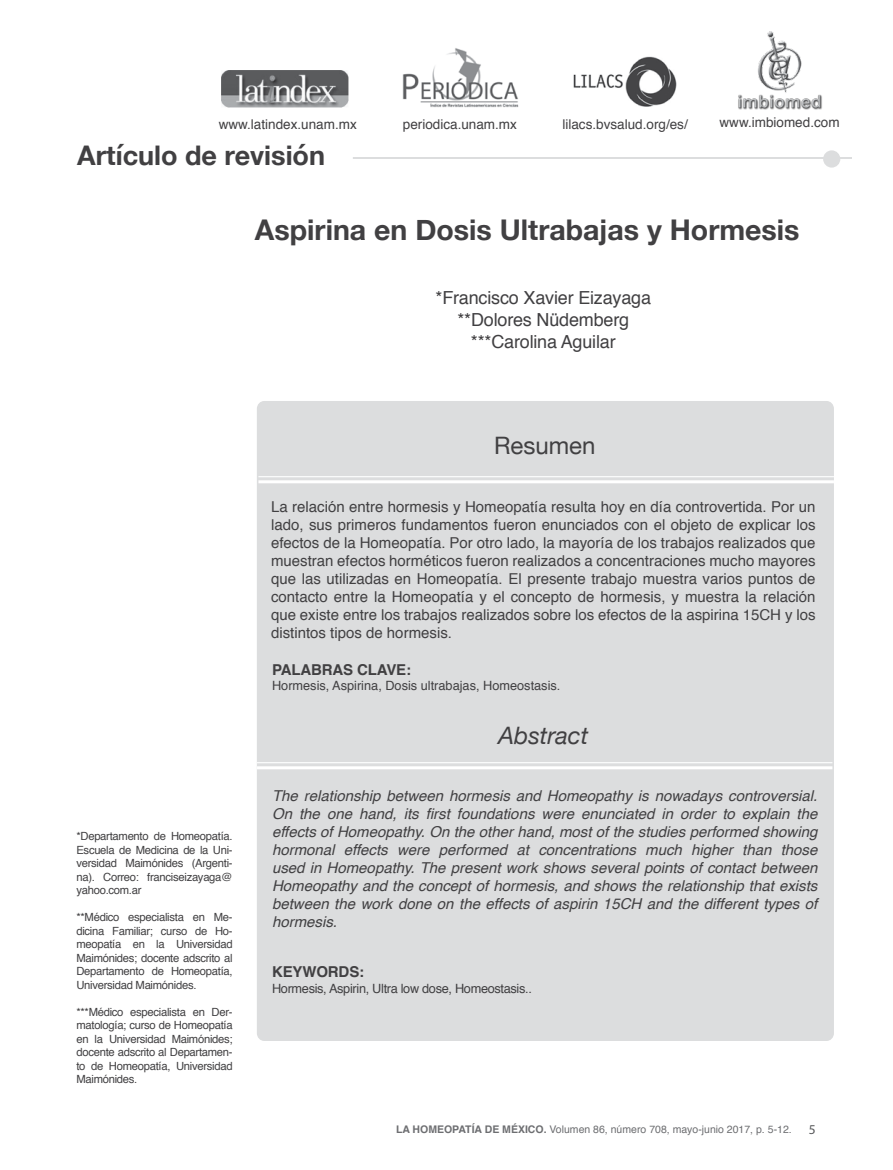
<style>
.page{position:relative;width:893px;height:1170px;background:#fff}
.page>*{position:absolute;margin:0;border:0;box-sizing:border-box;transform-origin:0 0}
.t1{font:700 28.5px "Helvetica Neue";color:#414042}
.t2{font:700 27px "Helvetica Neue";color:#414042}
.t3{font:italic 24px "Helvetica Neue";color:#414042}
.t4{font:24px "Helvetica Neue";color:#414042}
.t5{font:18px/21.6px "Helvetica";letter-spacing:-.01em;color:#414042;text-align:center}
.t6{font:15px/18px "Helvetica";color:#414042;text-align:justify}
.t7{font:italic 15px/18px "Helvetica";color:#414042;text-align:justify}
.t8{font:700 15px "Helvetica";letter-spacing:-.01em;color:#414042}
.t9{font:13.5px "Helvetica";color:#414042}
.t10{font:13.5px "Myriad Pro";color:#58595b}
.t11{font:12.75px "Helvetica";color:#414042}
.t12{font:12.75px "Helvetica";letter-spacing:-.025em;color:#414042}
.t13{font:11.25px/13.5px "Helvetica";letter-spacing:-.025em;color:#414042;text-align:justify}
.t14{font:10.5px "Helvetica";color:#6d6e71}
.s1{font-weight:700}
</style>
<div class="page">
<div style="left:257px;top:401px;width:577px;height:639px;background:#dcddde;border-radius:8px"></div>
<hr style="left:258px;top:480px;width:576px;height:3px;background:#fff">
<hr style="left:258px;top:476px;width:576px;height:1px;background:#fff">
<hr style="left:338px;top:158px;width:513px;height:1px;background:#dcddde">
<div style="left:823px;top:150px;width:17px;height:18px;background:#dcddde;border-radius:50%"></div>
<div style="left:325px;top:148px;width:28px;height:21px;background:#fff"></div>
<hr style="left:257px;top:766px;width:575px;height:3px;background:#fff">
<hr style="left:257px;top:762px;width:575px;height:1px;background:#fff">
<img style="left:221px;top:70px;width:128px;height:38px">
<img style="left:402px;top:48px;width:117px;height:60px">
<img style="left:573px;top:56px;width:104px;height:51px">
<img style="left:738px;top:31px;width:84px;height:79px">
<p class="t9" style="left:219px;top:114px;width:140px">www.latindex.unam.mx</p>
<p class="t9" style="left:403px;top:114px;width:116px">periodica.unam.mx</p>
<p class="t9" style="left:562px;top:114px;width:127px">lilacs.bvsalud.org/es/</p>
<p class="t9" style="left:719px;top:112px;width:122px">www.imbiomed.com</p>
<h2 class="t2" style="left:77px;top:135px;width:249px">Artículo de revisión</h2>
<h1 class="t1" style="left:255px;top:208px;width:546px">Aspirina en Dosis Ultrabajas y Hormesis</h1>
<p class="t5" style="left:435px;top:288px;width:217px">*Francisco Xavier Eizayaga **Dolores Nüdemberg ***Carolina Aguilar</p>
<h3 class="t4" style="left:494px;top:428px;width:103px">Resumen</h3>
<p class="t6" style="left:271px;top:498px;width:546px">La relación entre hormesis y Homeopatía resulta hoy en día controvertida. Por un lado, sus primeros fundamentos fueron enunciados con el objeto de explicar los efectos de la Homeopatía. Por otro lado, la mayoría de los trabajos realizados que muestran efectos horméticos fueron realizados a concentraciones mucho mayores que las utilizadas en Homeopatía. El presente trabajo muestra varios puntos de contacto entre la Homeopatía y el concepto de hormesis, y muestra la relación que existe entre los trabajos realizados sobre los efectos de la aspirina 15CH y los distintos tipos de hormesis.</p>
<p class="t13" style="left:76px;top:829px;width:158px">*Departamento de Homeopatía.<br>Escuela de Medicina de la Uni&shy;versidad Maimónides (Argenti&shy;na). Correo: franciseizayaga@ yahoo.com.ar</p>
<p class="t13" style="left:76px;top:910px;width:158px">**Médico especialista en Me&shy;dicina Familiar; curso de Ho&shy;meopatía en la Universidad Maimónides; docente adscrito al Departamento de Homeopatía, Universidad Maimónides.</p>
<p class="t13" style="left:76px;top:1005px;width:158px">***Médico especialista en Der&shy;matología; curso de Homeopatía en la Universidad Maimónides; docente adscrito al Departamen&shy;to de Homeopatía, Universidad Maimónides.</p>
<p class="t8" style="left:272px;top:657px;width:141px">PALABRAS CLAVE:</p>
<p class="t11" style="left:272px;top:676px;width:290px">Hormesis, Aspirina, Dosis ultrabajas, Homeostasis.</p>
<h3 class="t3" style="left:498px;top:718px;width:92px">Abstract</h3>
<p class="t7" style="left:272px;top:786px;width:547px">The relationship between hormesis and Homeopathy is nowadays controversial.<br>On the one hand, its first foundations were enunciated in order to explain the effects of Homeopathy. On the other hand, most of the studies performed showing hormonal effects were performed at concentrations much higher than those used in Homeopathy. The present work shows several points of contact between Homeopathy and the concept of hormesis, and shows the relationship that exists between the work done on the effects of aspirin 15CH and the different types of hormesis.</p>
<p class="t8" style="left:272px;top:959px;width:94px">KEYWORDS:</p>
<p class="t12" style="left:272px;top:978px;width:261px">Hormesis, Aspirin, Ultra low dose, Homeostasis..</p>
<p class="t14" style="left:396px;top:1120px;width:397px"><span class="s1">LA HOMEOPATÍA DE MÉXICO.</span> Volumen 86, número 708, mayo-junio 2017, p. 5-12.</p>
<p class="t10" style="left:809px;top:1120px;width:8px">5</p>
</div>
